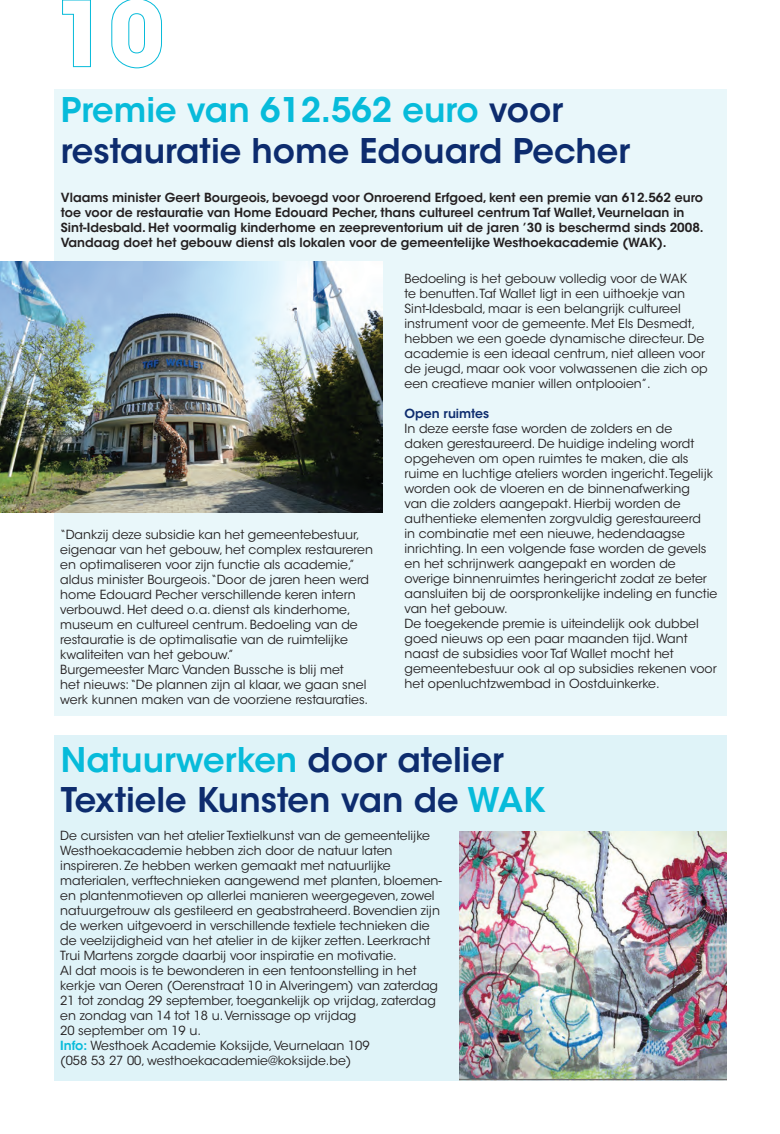
<style>
.page{position:relative;width:780px;height:1134px;background:#fff}
.page>*{position:absolute;margin:0;border:0;box-sizing:border-box;transform-origin:0 0}
.t1{font:600 33.75px/40.5px "ITC Avant Garde Std";color:#0d2c6e}
.t2{font:12.5px/15px "ITC Avant Garde Std";color:#231f20}
.t3{font:600 12.5px/15px "ITC Avant Garde Std";color:#231f20}
.t4{font:600 12.5px "ITC Avant Garde Std";color:#0d2c6e}
.s1{color:#07bbda}
.s2{font-weight:600;color:#07bbda}
</style>
<div class="page">
<div style="left:54px;top:89px;width:672px;height:627px;background:#e9f7fa"></div>
<div style="left:54px;top:735px;width:672px;height:346px;background:#dff3f8"></div>
<img style="left:0;top:262px;width:382px;height:250px">
<img style="left:459px;top:831px;width:267px;height:250px">
<svg style="left:62px;top:0;width:29px;height:67px"></svg>
<svg style="left:111px;top:0;width:51px;height:68px"></svg>
<h1 class="t1" style="left:61px;top:90px;width:571px"><span class="s1">Premie van 612.562 euro</span> voor restauratie home Edouard Pecher</h1>
<p class="t3" style="left:61px;top:190px;width:644px">Vlaams minister Geert Bourgeois, bevoegd voor Onroerend Erfgoed, kent een premie van 612.562 euro toe voor de restauratie van Home Edouard Pecher, thans cultureel centrum Taf Wallet, Veurnelaan in Sint-Idesbald. Het voormalig kinderhome en zeepreventorium uit de jaren ’30 is beschermd sinds 2008.<br>Vandaag doet het gebouw dienst als lokalen voor de gemeentelijke Westhoekacademie (WAK).</p>
<p class="t2" style="left:60px;top:527px;width:314px">“Dankzij deze subsidie kan het gemeentebestuur, eigenaar van het gebouw, het complex restaureren en optimaliseren voor zijn functie als academie,” aldus minister Bourgeois.“Door de jaren heen werd home Edouard Pecher verschillende keren intern verbouwd. Het deed o.a. dienst als kinderhome, museum en cultureel centrum. Bedoeling van de restauratie is de optimalisatie van de ruimtelijke kwaliteiten van het gebouw.”<br>Burgemeester Marc Vanden Bussche is blij met<br>het nieuws: “De plannen zijn al klaar, we gaan snel werk kunnen maken van de voorziene restauraties.</p>
<p class="t2" style="left:404px;top:271px;width:305px">Bedoeling is het gebouw volledig voor de WAK<br>te benutten. Taf Wallet ligt in een uithoekje van Sint-Idesbald, maar is een belangrijk cultureel instrument voor de gemeente. Met Els Desmedt, hebben we een goede dynamische directeur. De academie is een ideaal centrum, niet alleen voor de jeugd, maar ook voor volwassenen die zich op een creatieve manier willen ontplooien”.</p>
<p class="t4" style="left:404px;top:406px;width:86px">Open ruimtes</p>
<p class="t2" style="left:404px;top:421px;width:314px">In deze eerste fase worden de zolders en de<br>daken gerestaureerd. De huidige indeling wordt opgeheven om open ruimtes te maken, die als ruime en luchtige ateliers worden ingericht. Tegelijk worden ook de vloeren en de binnenafwerking<br>van die zolders aangepakt. Hierbij worden de authentieke elementen zorgvuldig gerestaureerd<br>in combinatie met een nieuwe, hedendaagse inrichting. In een volgende fase worden de gevels en het schrijnwerk aangepakt en worden de overige binnenruimtes heringericht zodat ze beter aansluiten bij de oorspronkelijke indeling en functie van het gebouw.<br>De toegekende premie is uiteindelijk ook dubbel goed nieuws op een paar maanden tijd. Want naast de subsidies voor Taf Wallet mocht het gemeentebestuur ook al op subsidies rekenen voor het openluchtzwembad in Oostduinkerke.</p>
<h1 class="t1" style="left:61px;top:739px;width:486px"><span class="s1">Natuurwerken</span> door atelier<br>Textiele Kunsten van de <span class="s1">WAK</span></h1>
<p class="t2" style="left:60px;top:829px;width:383px">De cursisten van het atelier Textielkunst van de gemeentelijke Westhoekacademie hebben zich door de natuur laten inspireren. Ze hebben werken gemaakt met natuurlijke materialen, verftechnieken aangewend met planten, bloemen&shy;en plantenmotieven op allerlei manieren weergegeven, zowel natuurgetrouw als gestileerd en geabstraheerd. Bovendien zijn de werken uitgevoerd in verschillende textiele technieken die de veelzijdigheid van het atelier in de kijker zetten. Leerkracht Trui Martens zorgde daarbij voor inspiratie en motivatie.<br>Al dat moois is te bewonderen in een tentoonstelling in het kerkje van Oeren (Oerenstraat 10 in Alveringem) van zaterdag 21 tot zondag 29 september, toegankelijk op vrijdag, zaterdag en zondag van 14 tot 18 u. Vernissage op vrijdag<br>20 september om 19 u.<br><span class="s2">Info:</span> Westhoek Academie Koksijde, Veurnelaan 109<br>(058 53 27 00, westhoekacademie@koksijde.be)</p>
</div>
